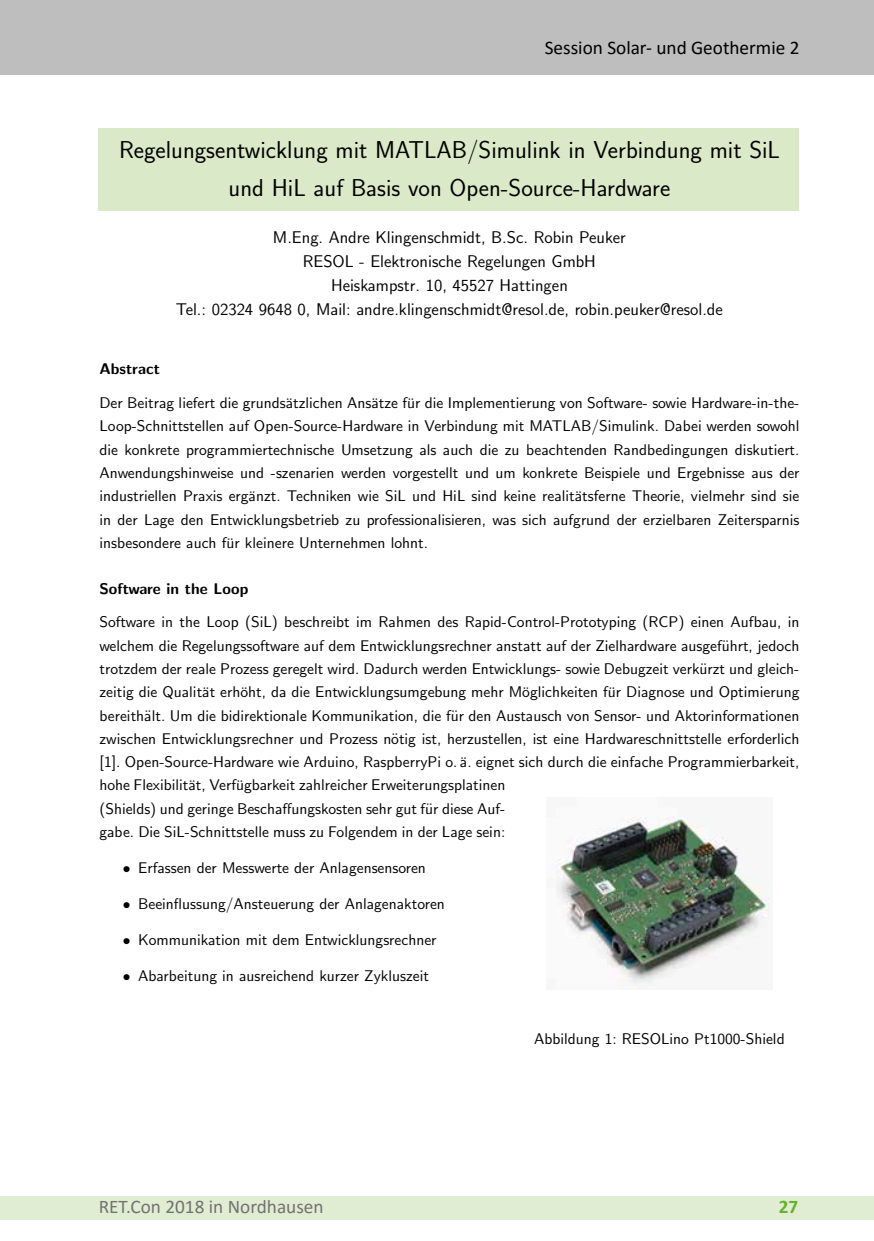
<style>
.page{position:relative;width:874px;height:1241px;background:#fff}
.page>*{position:absolute;margin:0;border:0;box-sizing:border-box;transform-origin:0 0}
.t1{font:24.32px/37.6px "CMSS17";color:#000;text-align:center}
.t2{font:19.25px "Calibri";color:#000}
.t3{font:19.25px "Calibri";color:#727271}
.t4{font:700 19.25px "Calibri";color:#65b32e}
.t5{font:16.97px/24px "CMSS12";color:#000;text-align:center}
.t6{font:15.4px/23.3px "CMSS10";color:#000}
.t7{font:15.4px "CMSSBX10";color:#000}
.s1{font-family:"CMSY10"}
</style>
<div class="page">
<div style="left:0;top:1196px;width:873px;height:23px;background:#e1edd2"></div>
<div style="left:0;top:0;width:873px;height:74px;background:#bebebe"></div>
<div style="left:99px;top:128px;width:699px;height:83px;background:#dae9c7"></div>
<img style="left:553px;top:816px;width:217px;height:169px">
<p class="t2" style="left:544px;top:34px;width:256px">Session Solar- und Geothermie 2</p>
<h1 class="t1" style="left:119px;top:133px;width:662px">Regelungsentwicklung mit MATLAB/Simulink in Verbindung mit SiL und HiL auf Basis von Open-Source-Hardware</h1>
<p class="t5" style="left:176px;top:226px;width:548px">M.Eng. Andre Klingenschmidt, B.Sc. Robin Peuker<br>RESOL - Elektronische Regelungen GmbH<br>Heiskampstr. 10, 45527 Hattingen<br>Tel.: 02324 9648 0, Mail: andre.klingenschmidt@resol.de, robin.peuker@resol.de</p>
<p class="t7" style="left:99px;top:362px;width:62px">Abstract</p>
<p class="t6" style="left:99px;top:392px;width:701px">Der Beitrag liefert die grunds¨atzlichen Ans¨atze fur die Implementierung von Software- sowie Hardware-in-the-</p>
<p class="t6" style="left:99px;top:393px;width:701px;text-indent:307px">¨<br>Loop-Schnittstellen auf Open-Source-Hardware in Verbindung mit MATLAB/Simulink. Dabei werden sowohl die konkrete programmiertechnische Umsetzung als auch die zu beachtenden Randbedingungen diskutiert.<br>Anwendungshinweise und -szenarien werden vorgestellt und um konkrete Beispiele und Ergebnisse aus der industriellen Praxis erg¨anzt. Techniken wie SiL und HiL sind keine realit¨atsferne Theorie, vielmehr sind sie in der Lage den Entwicklungsbetrieb zu professionalisieren, was sich aufgrund der erzielbaren Zeitersparnis insbesondere auch fur kleinere Unternehmen lohnt.</p>
<p class="t6" style="left:226px;top:533px;width:9px">¨</p>
<p class="t7" style="left:99px;top:581px;width:150px">Software in the Loop</p>
<p class="t6" style="left:99px;top:611px;width:701px">Software in the Loop (SiL) beschreibt im Rahmen des Rapid-Control-Prototyping (RCP) einen Aufbau, in welchem die Regelungssoftware auf dem Entwicklungsrechner anstatt auf der Zielhardware ausgefuhrt, jedoch</p>
<p class="t6" style="left:99px;top:635px;width:701px;line-height:22.8px;text-indent:622px">¨<br>trotzdem der reale Prozess geregelt wird. Dadurch werden Entwicklungs- sowie Debugzeit verkurzt und gleich-</p>
<p class="t6" style="left:99px;top:659px;width:701px;line-height:22.8px;text-indent:600px">¨<br>zeitig die Qualit¨at erh¨oht, da die Entwicklungsumgebung mehr M¨oglichkeiten fur Diagnose und Optimierung</p>
<p class="t6" style="left:99px;top:682px;width:701px;line-height:22.8px;text-indent:508px">¨<br>bereith¨alt. Um die bidirektionale Kommunikation, die fur den Austausch von Sensor- und Aktorinformationen</p>
<p class="t6" style="left:99px;top:705px;width:701px;text-indent:351px">¨<br>zwischen Entwicklungsrechner und Prozess n¨otig ist, herzustellen, ist eine Hardwareschnittstelle erforderlich [1]. Open-Source-Hardware wie Arduino, RaspberryPi o. ¨a. eignet sich durch die einfache Programmierbarkeit,</p>
<p class="t6" style="left:99px;top:774px;width:407px">hohe Flexibilit¨at, Verfugbarkeit zahlreicher Erweiterungsplatinen</p>
<p class="t6" style="left:99px;top:775px;width:407px;line-height:22.8px;text-indent:137px">¨<br>(Shields) und geringe Beschaffungskosten sehr gut fur diese Auf-</p>
<p class="t6" style="left:99px;top:798px;width:407px;line-height:22.8px;text-indent:326px">¨<br>gabe. Die SiL-Schnittstelle muss zu Folgendem in der Lage sein:</p>
<p class="t6" style="left:123px;top:857px;width:304px"><span class="s1">•</span> Erfassen der Messwerte der Anlagensensoren</p>
<p class="t6" style="left:123px;top:893px;width:323px"><span class="s1">•</span> Beeinflussung/Ansteuerung der Anlagenaktoren</p>
<p class="t6" style="left:123px;top:929px;width:315px"><span class="s1">•</span> Kommunikation mit dem Entwicklungsrechner</p>
<p class="t6" style="left:123px;top:965px;width:307px"><span class="s1">•</span> Abarbeitung in ausreichend kurzer Zykluszeit</p>
<p class="t6" style="left:534px;top:1028px;width:252px">Abbildung 1: RESOLino Pt1000-Shield</p>
<p class="t3" style="left:99px;top:1193px;width:226px">RET.Con 2018 in Nordhausen</p>
<p class="t4" style="left:778px;top:1192px;width:21px">27</p>
</div>
